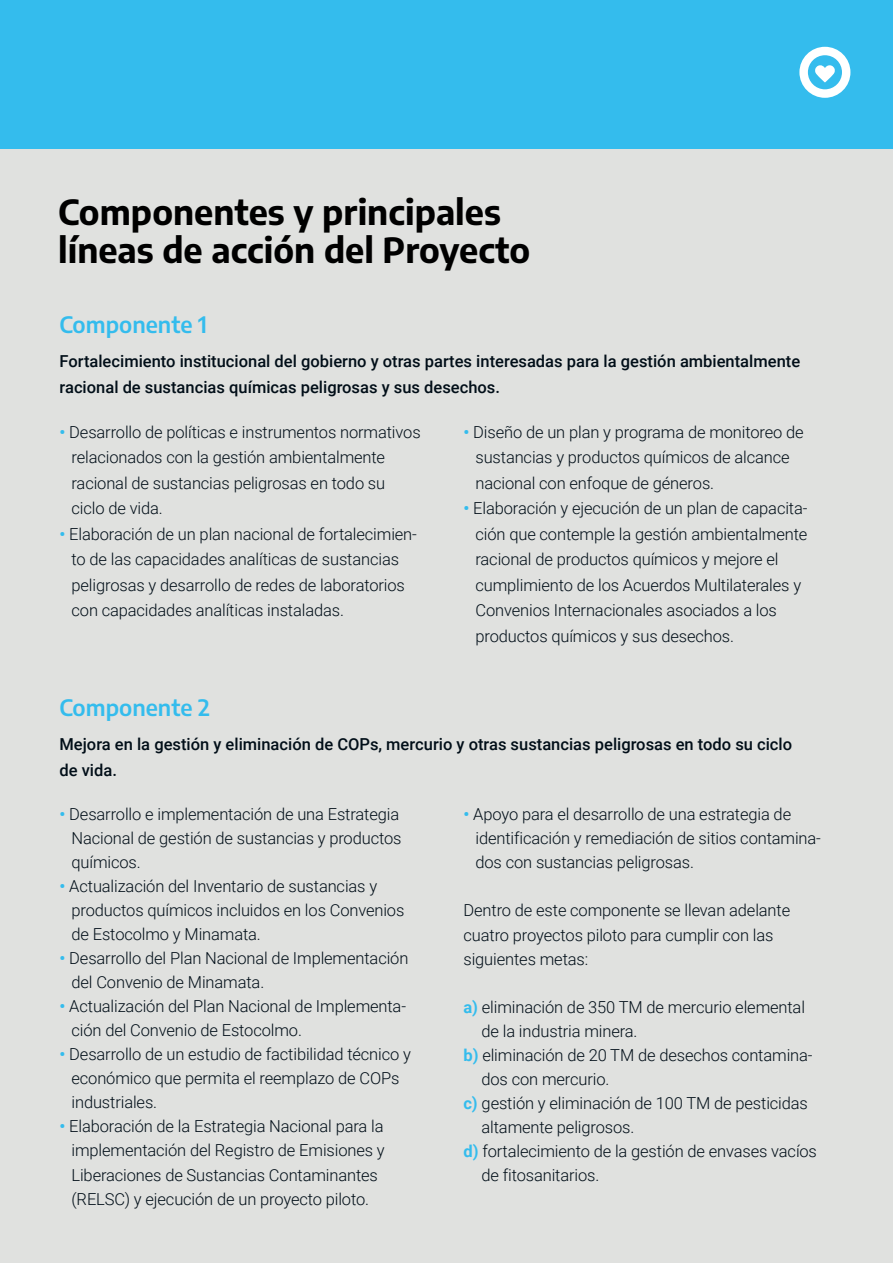
<style>
.page{position:relative;width:893px;height:1263px;background:#fff}
.page>*{position:absolute;margin:0;border:0;box-sizing:border-box;transform-origin:0 0}
.t1{font:700 34.5px/37.5px "Encode Sans";color:#000}
.t2{font:600 22.5px "Encode Sans";color:#34bced}
.t3{font:300 16.5px/24px "Roboto";letter-spacing:-.01em;color:#010e18}
.t4{font:500 16.5px/25.5px "Roboto";color:#010e18}
.s1{font-weight:700;color:#34bced}
</style>
<div class="page">
<div style="left:0;top:149px;width:893px;height:1114px;background:#e0e1df"></div>
<div style="left:0;top:0;width:893px;height:149px;background:#34bced"></div>
<svg style="left:799px;top:47px;width:51px;height:51px"></svg>
<h1 class="t1" style="left:58px;top:192px;width:474px">Componentes y principales líneas de acción del Proyecto</h1>
<h2 class="t2" style="left:60px;top:309px;width:149px">Componente 1</h2>
<p class="t4" style="left:60px;top:348px;width:742px">Fortalecimiento institucional del gobierno y otras partes interesadas para la gestión ambientalmente racional de sustancias químicas peligrosas y sus desechos.</p>
<p class="t3" style="left:72px;top:418px;width:351px;line-height:25.5px;text-indent:-12px"><span class="s1">•</span> Desarrollo de políticas e instrumentos normativos relacionados con la gestión ambientalmente racional de sustancias peligrosas en todo su ciclo de vida.</p>
<p class="t3" style="left:72px;top:520px;width:347px;line-height:25.5px;text-indent:-12px"><span class="s1">•</span> Elaboración de un plan nacional de fortalecimien&shy;to de las capacidades analíticas de sustancias peligrosas y desarrollo de redes de laboratorios con capacidades analíticas instaladas.</p>
<p class="t3" style="left:475px;top:418px;width:330px;line-height:25.5px;text-indent:-12px"><span class="s1">•</span> Diseño de un plan y programa de monitoreo de sustancias y productos químicos de alcance nacional con enfoque de géneros.</p>
<p class="t3" style="left:475px;top:495px;width:333px;line-height:25.5px;text-indent:-12px"><span class="s1">•</span> Elaboración y ejecución de un plan de capacita&shy;ción que contemple la gestión ambientalmente racional de productos químicos y mejore el cumplimiento de los Acuerdos Multilaterales y Convenios Internacionales asociados a los productos químicos y sus desechos.</p>
<h2 class="t2" style="left:60px;top:692px;width:152px">Componente 2</h2>
<p class="t4" style="left:60px;top:731px;width:734px">Mejora en la gestión y eliminación de COPs, mercurio y otras sustancias peligrosas en todo su ciclo de vida.</p>
<p class="t3" style="left:72px;top:802px;width:331px;text-indent:-12px"><span class="s1">•</span> Desarrollo e implementación de una Estrategia<br>Nacional de gestión de sustancias y productos químicos.</p>
<p class="t3" style="left:72px;top:874px;width:334px;text-indent:-12px"><span class="s1">•</span> Actualización del Inventario de sustancias y productos químicos incluidos en los Convenios de Estocolmo y Minamata.</p>
<p class="t3" style="left:72px;top:946px;width:338px;text-indent:-12px"><span class="s1">•</span> Desarrollo del Plan Nacional de Implementación del Convenio de Minamata.</p>
<p class="t3" style="left:72px;top:994px;width:336px;text-indent:-12px"><span class="s1">•</span> Actualización del Plan Nacional de Implementa&shy;ción del Convenio de Estocolmo.</p>
<p class="t3" style="left:72px;top:1042px;width:341px;text-indent:-12px"><span class="s1">•</span> Desarrollo de un estudio de factibilidad técnico y económico que permita el reemplazo de COPs industriales.</p>
<p class="t3" style="left:72px;top:1114px;width:315px;text-indent:-12px"><span class="s1">•</span> Elaboración de la Estrategia Nacional para la implementación del Registro de Emisiones y Liberaciones de Sustancias Contaminantes (RELSC) y ejecución de un proyecto piloto.</p>
<p class="t3" style="left:475px;top:802px;width:347px;text-indent:-12px"><span class="s1">•</span> Apoyo para el desarrollo de una estrategia de identificación y remediación de sitios contamina&shy;dos con sustancias peligrosas.</p>
<p class="t3" style="left:463px;top:898px;width:328px">Dentro de este componente se llevan adelante cuatro proyectos piloto para cumplir con las siguientes metas:</p>
<p class="t3" style="left:463px;top:994px;width:343px"><span class="s1">a)</span> eliminación de 350 TM de mercurio elemental</p>
<p class="t3" style="left:481px;top:1018px;width:158px">de la industria minera.</p>
<p class="t3" style="left:463px;top:1042px;width:351px"><span class="s1">b)</span> eliminación de 20 TM de desechos contamina-</p>
<p class="t3" style="left:481px;top:1066px;width:129px">dos con mercurio.</p>
<p class="t3" style="left:463px;top:1090px;width:346px"><span class="s1">c)</span> gestión y eliminación de 100 TM de pesticidas</p>
<p class="t3" style="left:481px;top:1114px;width:154px">altamente peligrosos.</p>
<p class="t3" style="left:463px;top:1138px;width:355px"><span class="s1">d)</span> fortalecimiento de la gestión de envases vacíos</p>
<p class="t3" style="left:481px;top:1162px;width:119px">de fitosanitarios.</p>
</div>
